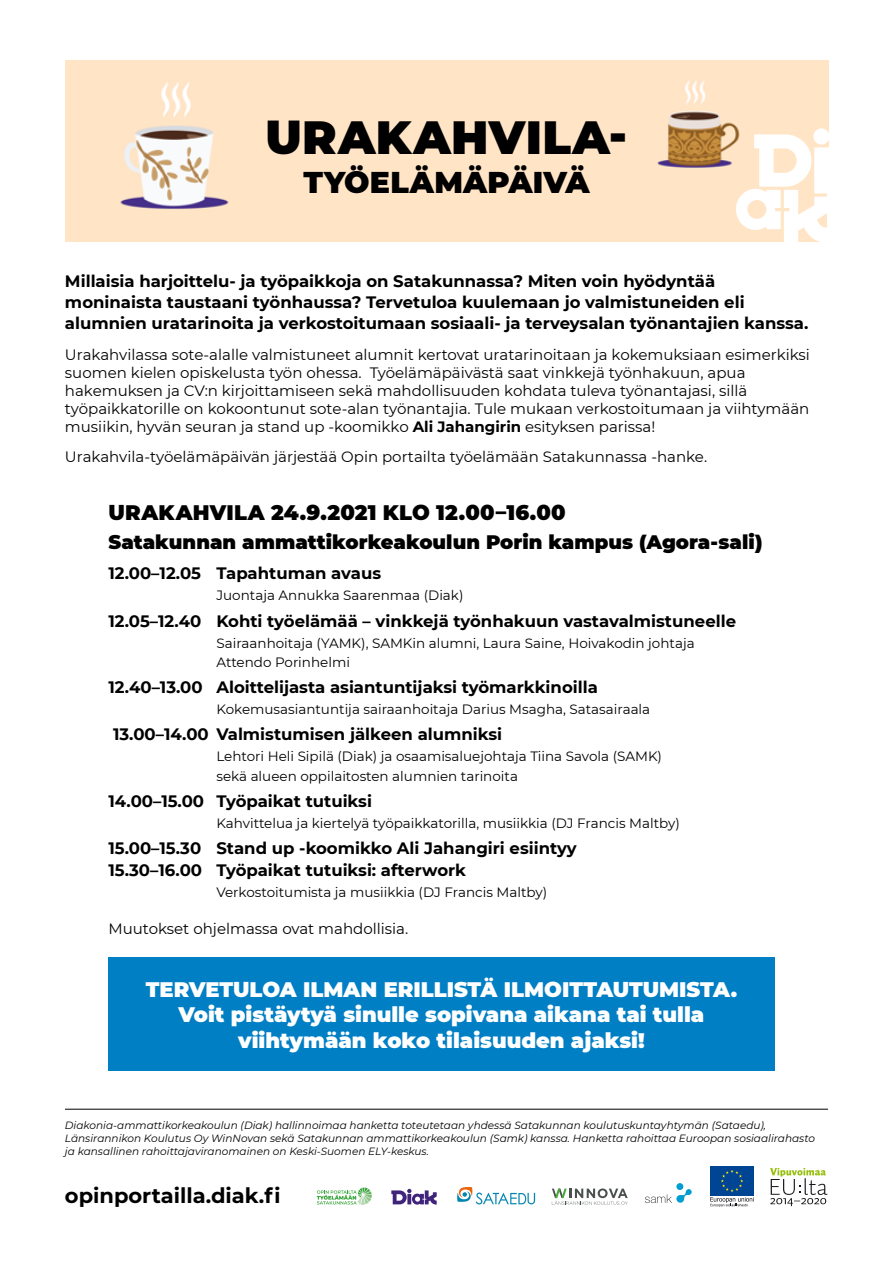
<style>
.page{position:relative;width:893px;height:1263px;background:#fff}
.page>*{position:absolute;margin:0;border:0;box-sizing:border-box;transform-origin:0 0}
.Diak-Hanke-Kansiteks{font:900 46.5px "Montserrat";letter-spacing:.01em;color:#000}
.Diak-Hanke-Kansiteks-2{font:900 30px "Montserrat";letter-spacing:.01em;color:#000}
.Kappaletyyli_1{font:900 21px/25.5px "Montserrat";color:#fff;text-align:center}
.Diak-Hanke-Kansiteks-3{font:900 21px "Montserrat";letter-spacing:.01em;color:#000}
.t1{font:700 21px "Montserrat";color:#000}
.Diak-Hanke-Kansiteks-4{font:900 19.5px "Montserrat";letter-spacing:.005em;color:#000}
.Diak-Hanke-Kansiteks-5{font:700 16.5px/21px "Montserrat";color:#000}
.Diak-Hanke-Kansiteks-6{font:15px/18px "Montserrat";color:#000}
.Kappaletyyli_1-2{font:13.5px/19.5px "Montserrat";color:#000}
.t2{font:italic 10.5px/12.8px "Montserrat";color:#000}
.s1{font-weight:700}
</style>
<div class="page">
<div style="left:65px;top:60px;width:763px;height:182px;background:#ffe4c6"></div>
<img style="left:657px;top:80px;width:81px;height:88px">
<div style="left:648px;top:77px;width:18px;height:39px;background:#ffe4c6"></div>
<svg style="left:736px;top:128px;width:93px;height:114px"></svg>
<img style="left:120px;top:81px;width:109px;height:128px">
<div style="left:108px;top:957px;width:666px;height:113px;background:#007fc5"></div>
<hr style="left:65px;top:1109px;width:763px;height:1px;background:#000">
<svg style="left:317px;top:1187px;width:55px;height:18px"></svg>
<svg style="left:391px;top:1189px;width:46px;height:15px"></svg>
<svg style="left:457px;top:1187px;width:78px;height:17px"></svg>
<svg style="left:552px;top:1188px;width:76px;height:17px"></svg>
<div style="left:676px;top:1183px;width:7px;height:7px;background:#009dd1;border-radius:50%"></div>
<svg style="left:645px;top:1189px;width:47px;height:14px"></svg>
<div style="left:710px;top:1166px;width:44px;height:29px;background:#004494"></div>
<svg style="left:710px;top:1170px;width:44px;height:37px"></svg>
<svg style="left:770px;top:1168px;width:57px;height:38px"></svg>
<p class="Diak-Hanke-Kansiteks" style="left:265px;top:102px;width:364px">URAKAHVILA-</p>
<p class="Diak-Hanke-Kansiteks-2" style="left:303px;top:160px;width:288px">TYÖELÄMÄPÄIVÄ</p>
<p class="Diak-Hanke-Kansiteks-5" style="left:65px;top:270px;width:745px">Millaisia harjoittelu- ja työpaikkoja on Satakunnassa? Miten voin hyödyntää moninaista taustaani työnhaussa? Tervetuloa kuulemaan jo valmistuneiden eli alumnien uratarinoita ja verkostoitumaan sosiaali- ja terveysalan työnantajien kanssa.</p>
<p class="Diak-Hanke-Kansiteks-6" style="left:65px;top:345px;width:746px">Urakahvilassa sote-alalle valmistuneet alumnit kertovat uratarinoitaan ja kokemuksiaan esimerkiksi suomen kielen opiskelusta työn ohessa. Työelämäpäivästä saat vinkkejä työnhakuun, apua hakemuksen ja CV:n kirjoittamiseen sekä mahdollisuuden kohdata tuleva työnantajasi, sillä työpaikkatorille on kokoontunut sote-alan työnantajia. Tule mukaan verkostoitumaan ja viihtymään musiikin, hyvän seuran ja stand up -koomikko <span class="s1">Ali Jahangirin</span> esityksen parissa!</p>
<p class="Diak-Hanke-Kansiteks-6" style="left:65px;top:447px;width:644px">Urakahvila-työelämäpäivän järjestää Opin portailta työelämään Satakunnassa -hanke.</p>
<p class="Diak-Hanke-Kansiteks-3" style="left:108px;top:497px;width:459px">URAKAHVILA 24.9.2021 KLO 12.00–16.00</p>
<p class="Diak-Hanke-Kansiteks-4" style="left:108px;top:527px;width:656px">Satakunnan ammattikorkeakoulun Porin kampus (Agora-sali)</p>
<p class="Diak-Hanke-Kansiteks-5" style="left:108px;top:562px;width:274px">12.00–12.05 Tapahtuman avaus</p>
<p class="Kappaletyyli_1-2" style="left:216px;top:585px;width:249px">Juontaja Annukka Saarenmaa (Diak)</p>
<p class="Diak-Hanke-Kansiteks-5" style="left:108px;top:609px;width:629px">12.05–12.40 Kohti työelämää – vinkkejä työnhakuun vastavalmistuneelle</p>
<p class="Kappaletyyli_1-2" style="left:216px;top:632px;width:480px">Sairaanhoitaja (YAMK), SAMKin alumni, Laura Saine, Hoivakodin johtaja<br>Attendo Porinhelmi</p>
<p class="Diak-Hanke-Kansiteks-5" style="left:108px;top:676px;width:491px">12.40–13.00 Aloittelijasta asiantuntijaksi työmarkkinoilla</p>
<p class="Kappaletyyli_1-2" style="left:216px;top:699px;width:435px">Kokemusasiantuntija sairaanhoitaja Darius Msagha, Satasairaala</p>
<p class="Diak-Hanke-Kansiteks-5" style="left:113px;top:723px;width:391px">13.00–14.00 Valmistumisen jälkeen alumniksi</p>
<p class="Kappaletyyli_1-2" style="left:216px;top:746px;width:447px">Lehtori Heli Sipilä (Diak) ja osaamisaluejohtaja Tiina Savola (SAMK) sekä alueen oppilaitosten alumnien tarinoita</p>
<p class="Diak-Hanke-Kansiteks-5" style="left:108px;top:790px;width:265px">14.00–15.00 Työpaikat tutuiksi</p>
<p class="Kappaletyyli_1-2" style="left:216px;top:813px;width:465px">Kahvittelua ja kiertelyä työpaikkatorilla, musiikkia (DJ Francis Maltby)</p>
<p class="Diak-Hanke-Kansiteks-5" style="left:108px;top:837px;width:470px">15.00–15.30 Stand up -koomikko Ali Jahangiri esiintyy</p>
<p class="Diak-Hanke-Kansiteks-5" style="left:108px;top:858px;width:359px">15.30–16.00 Työpaikat tutuiksi: afterwork</p>
<p class="Kappaletyyli_1-2" style="left:216px;top:881px;width:332px">Verkostoitumista ja musiikkia (DJ Francis Maltby)</p>
<p class="Diak-Hanke-Kansiteks-6" style="left:108px;top:919px;width:301px">Muutokset ohjelmassa ovat mahdollisia.</p>
<p class="Kappaletyyli_1" style="left:146px;top:975px;width:593px">TERVETULOA ILMAN ERILLISTÄ ILMOITTAUTUMISTA.<br>Voit pistäytyä sinulle sopivana aikana tai tulla viihtymään koko tilaisuuden ajaksi!</p>
<p class="t2" style="left:65px;top:1119px;width:752px">Diakonia-ammattikorkeakoulun (Diak) hallinnoimaa hanketta toteutetaan yhdessä Satakunnan koulutuskuntayhtymän (Sataedu),<br>Länsirannikon Koulutus Oy WinNovan sekä Satakunnan ammattikorkeakoulun (Samk) kanssa. Hanketta rahoittaa Euroopan sosiaalirahasto ja kansallinen rahoittajaviranomainen on Keski-Suomen ELY-keskus.</p>
<p class="t1" style="left:65px;top:1180px;width:217px">opinportailla.diak.fi</p>
</div>
